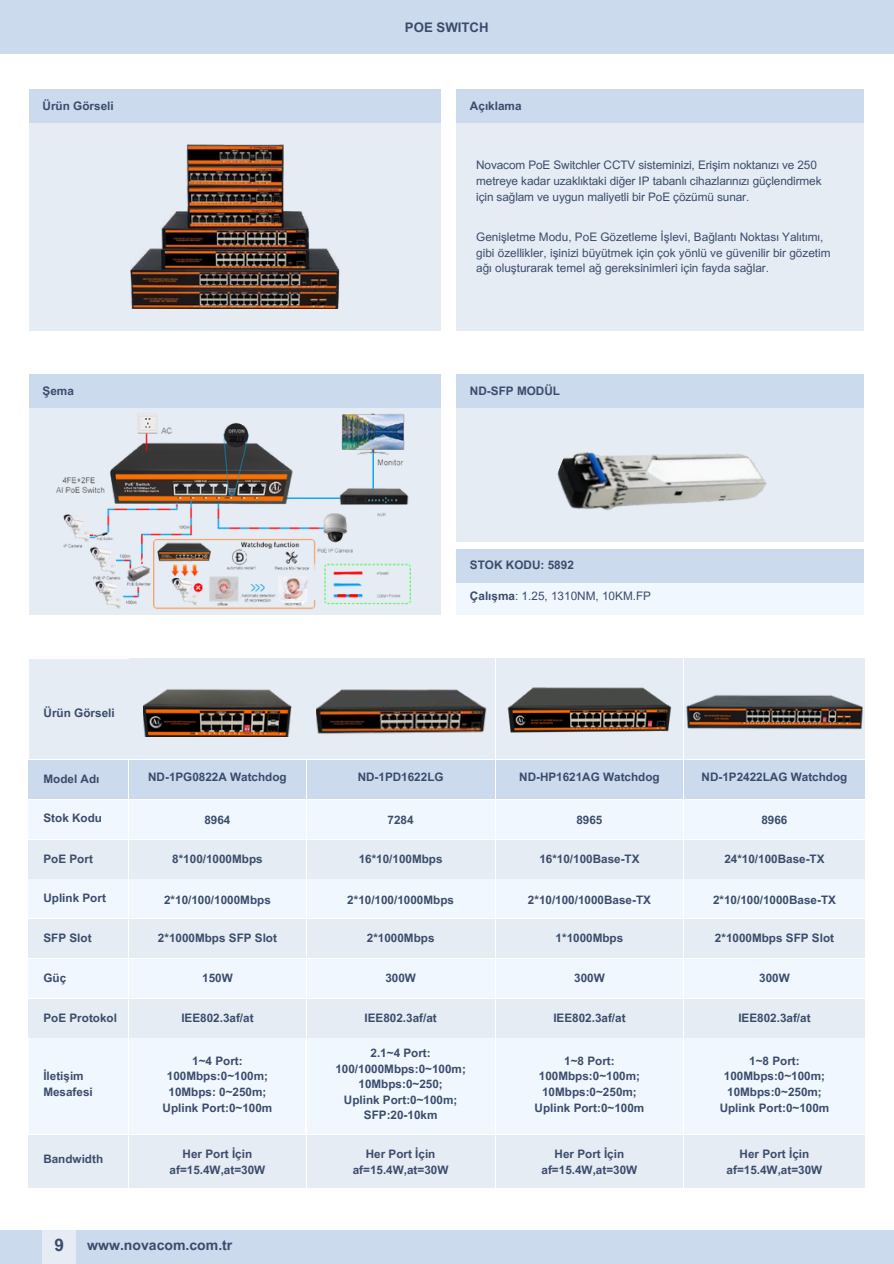
<style>
.page{position:relative;width:894px;height:1264px;background:#fff}
.page>*{position:absolute;margin:0;border:0;box-sizing:border-box;transform-origin:0 0}
.t1{font:700 17.25px "Arial MT Pro";color:#3b4c6b}
.t2{font:700 14.1px "Arial MT Pro";color:#3b4c6b}
.t3{font:700 13.2px "Arial MT Pro";color:#3b4c6b}
.t4{font:700 11.7px/15.6px "Arial MT Pro";color:#3b4c6b;text-align:center}
.t5{font:11.7px/15.8px "Arial MT Pro";color:#3b4c6b}
.s1{font-weight:700}
</style>
<div class="page">
<div style="left:0;top:0;width:893px;height:53px;background:#cbdaed"></div>
<div style="left:29px;top:123px;width:411px;height:207px;background:#e6ecf4"></div>
<div style="left:29px;top:89px;width:411px;height:34px;background:#cbdaed"></div>
<div style="left:456px;top:123px;width:407px;height:207px;background:#e6ecf4"></div>
<div style="left:456px;top:89px;width:407px;height:34px;background:#cbdaed"></div>
<img style="left:130px;top:144px;width:210px;height:164px">
<div style="left:29px;top:408px;width:411px;height:207px;background:#e6ecf4"></div>
<div style="left:29px;top:658px;width:99px;height:100px;background:#e6ecf4"></div>
<div style="left:29px;top:760px;width:99px;height:38px;background:#cbdaed"></div>
<div style="left:29px;top:799px;width:99px;height:39px;background:#f0f7ff"></div>
<div style="left:129px;top:658px;width:176px;height:100px;background:#e6ecf4"></div>
<div style="left:129px;top:760px;width:176px;height:38px;background:#cbdaed"></div>
<div style="left:129px;top:799px;width:176px;height:39px;background:#f0f7ff"></div>
<div style="left:306px;top:658px;width:188px;height:100px;background:#e6ecf4"></div>
<div style="left:306px;top:760px;width:188px;height:38px;background:#cbdaed"></div>
<div style="left:306px;top:799px;width:188px;height:39px;background:#f0f7ff"></div>
<div style="left:496px;top:658px;width:186px;height:100px;background:#e6ecf4"></div>
<div style="left:496px;top:760px;width:186px;height:38px;background:#cbdaed"></div>
<div style="left:496px;top:799px;width:186px;height:39px;background:#f0f7ff"></div>
<div style="left:684px;top:658px;width:180px;height:100px;background:#e6ecf4"></div>
<div style="left:684px;top:760px;width:180px;height:38px;background:#cbdaed"></div>
<div style="left:684px;top:799px;width:180px;height:39px;background:#f0f7ff"></div>
<div style="left:29px;top:374px;width:411px;height:34px;background:#cbdaed"></div>
<img style="left:56px;top:413px;width:355px;height:196px">
<div style="left:456px;top:389px;width:407px;height:152px;background:#e6ecf4"></div>
<div style="left:456px;top:374px;width:407px;height:34px;background:#cbdaed"></div>
<div style="left:456px;top:581px;width:407px;height:34px;background:#f0f7ff"></div>
<div style="left:456px;top:548px;width:407px;height:34px;background:#cbdaed"></div>
<img style="left:546px;top:452px;width:229px;height:97px">
<img style="left:316px;top:689px;width:170px;height:45px">
<img style="left:143px;top:689px;width:149px;height:48px">
<img style="left:507px;top:687px;width:165px;height:46px">
<img style="left:686px;top:695px;width:175px;height:34px">
<div style="left:29px;top:959px;width:99px;height:38px;background:#f0f7ff"></div>
<div style="left:29px;top:998px;width:99px;height:39px;background:#e6ecf4"></div>
<div style="left:29px;top:1038px;width:99px;height:95px;background:#f0f7ff"></div>
<div style="left:29px;top:1135px;width:99px;height:52px;background:#e6ecf4"></div>
<div style="left:129px;top:959px;width:176px;height:38px;background:#f0f7ff"></div>
<div style="left:129px;top:998px;width:176px;height:39px;background:#e6ecf4"></div>
<div style="left:129px;top:1038px;width:176px;height:95px;background:#f0f7ff"></div>
<div style="left:129px;top:1135px;width:176px;height:52px;background:#e6ecf4"></div>
<div style="left:306px;top:959px;width:188px;height:38px;background:#f0f7ff"></div>
<div style="left:306px;top:998px;width:188px;height:39px;background:#e6ecf4"></div>
<div style="left:306px;top:1038px;width:188px;height:95px;background:#f0f7ff"></div>
<div style="left:306px;top:1135px;width:188px;height:52px;background:#e6ecf4"></div>
<div style="left:496px;top:959px;width:186px;height:38px;background:#f0f7ff"></div>
<div style="left:496px;top:998px;width:186px;height:39px;background:#e6ecf4"></div>
<div style="left:496px;top:1038px;width:186px;height:95px;background:#f0f7ff"></div>
<div style="left:496px;top:1135px;width:186px;height:52px;background:#e6ecf4"></div>
<div style="left:684px;top:959px;width:180px;height:38px;background:#f0f7ff"></div>
<div style="left:684px;top:998px;width:180px;height:39px;background:#e6ecf4"></div>
<div style="left:684px;top:1038px;width:180px;height:95px;background:#f0f7ff"></div>
<div style="left:684px;top:1135px;width:180px;height:52px;background:#e6ecf4"></div>
<div style="left:29px;top:879px;width:99px;height:39px;background:#f0f7ff"></div>
<div style="left:129px;top:879px;width:176px;height:39px;background:#f0f7ff"></div>
<div style="left:306px;top:879px;width:188px;height:39px;background:#f0f7ff"></div>
<div style="left:496px;top:879px;width:186px;height:39px;background:#f0f7ff"></div>
<div style="left:684px;top:879px;width:180px;height:39px;background:#f0f7ff"></div>
<div style="left:29px;top:919px;width:99px;height:38px;background:#e6ecf4"></div>
<div style="left:129px;top:919px;width:176px;height:38px;background:#e6ecf4"></div>
<div style="left:306px;top:919px;width:188px;height:38px;background:#e6ecf4"></div>
<div style="left:496px;top:919px;width:186px;height:38px;background:#e6ecf4"></div>
<div style="left:684px;top:919px;width:180px;height:38px;background:#e6ecf4"></div>
<div style="left:29px;top:839px;width:99px;height:39px;background:#e6ecf4"></div>
<div style="left:129px;top:839px;width:176px;height:39px;background:#e6ecf4"></div>
<div style="left:306px;top:839px;width:188px;height:39px;background:#e6ecf4"></div>
<div style="left:496px;top:839px;width:186px;height:39px;background:#e6ecf4"></div>
<div style="left:684px;top:839px;width:180px;height:39px;background:#e6ecf4"></div>
<div style="left:0;top:1230px;width:893px;height:33px;background:#cbdaed"></div>
<div style="left:42px;top:1230px;width:34px;height:33px;background:#e6ecf4"></div>
<h1 class="t3" style="left:405px;top:23px;width:85px">POE SWITCH</h1>
<p class="t4" style="left:43px;top:99px;width:71px">Ürün Görseli</p>
<h4 class="t4" style="left:470px;top:99px;width:53px">Açıklama</h4>
<h4 class="t4" style="left:43px;top:384px;width:33px">Şema</h4>
<p class="t5" style="left:476px;top:159px;width:347px">Novacom PoE Switchler CCTV sisteminizi, Erişim noktanızı ve 250 metreye kadar uzaklıktaki diğer IP tabanlı cihazlarınızı güçlendirmek</p>
<h3 class="t5" style="left:476px;top:190px;width:274px">için sağlam ve uygun maliyetli bir PoE çözümü sunar.</h3>
<p class="t5" style="left:476px;top:230px;width:356px">Genişletme Modu, PoE Gözetleme İşlevi, Bağlantı Noktası Yalıtımı, gibi özellikler, işinizi büyütmek için çok yönlü ve güvenilir bir gözetim ağı oluşturarak temel ağ gereksinimleri için fayda sağlar.</p>
<h4 class="t4" style="left:470px;top:384px;width:92px">ND-SFP MODÜL</h4>
<p class="t4" style="left:470px;top:559px;width:105px">STOK KODU: 5892</p>
<p class="t5" style="left:470px;top:589px;width:183px"><span class="s1">Çalışma</span>: 1.25, 1310NM, 10KM.FP</p>
<h3 class="t4" style="left:44px;top:707px;width:71px">Ürün Görseli</h3>
<p class="t4" style="left:43px;top:772px;width:57px">Model Adı</p>
<h4 class="t4" style="left:43px;top:812px;width:60px">Stok Kodu</h4>
<h4 class="t4" style="left:148px;top:770px;width:140px">ND-1PG0822A Watchdog</h4>
<h4 class="t4" style="left:204px;top:813px;width:28px">8964</h4>
<h4 class="t4" style="left:387px;top:813px;width:28px">7284</h4>
<h4 class="t4" style="left:576px;top:813px;width:28px">8965</h4>
<h4 class="t4" style="left:761px;top:813px;width:28px">8966</h4>
<h4 class="t4" style="left:357px;top:770px;width:87px">ND-1PD1622LG</h4>
<h4 class="t4" style="left:519px;top:770px;width:142px">ND-HP1621AG Watchdog</h4>
<h4 class="t4" style="left:701px;top:770px;width:147px">ND-1P2422LAG Watchdog</h4>
<h4 class="t4" style="left:43px;top:852px;width:51px">PoE Port</h4>
<h3 class="t4" style="left:172px;top:852px;width:92px">8*100/1000Mbps</h3>
<h4 class="t4" style="left:358px;top:852px;width:85px">16*10/100Mbps</h4>
<h4 class="t4" style="left:539px;top:852px;width:102px">16*10/100Base-TX</h4>
<h4 class="t4" style="left:724px;top:852px;width:102px">24*10/100Base-TX</h4>
<h4 class="t4" style="left:43px;top:891px;width:64px">Uplink Port</h4>
<h3 class="t4" style="left:164px;top:893px;width:108px">2*10/100/1000Mbps</h3>
<h4 class="t4" style="left:347px;top:893px;width:108px">2*10/100/1000Mbps</h4>
<h4 class="t4" style="left:528px;top:893px;width:124px">2*10/100/1000Base-TX</h4>
<h4 class="t4" style="left:712px;top:893px;width:124px">2*10/100/1000Base-TX</h4>
<p class="t4" style="left:43px;top:932px;width:50px">SFP Slot</p>
<h4 class="t4" style="left:158px;top:932px;width:120px">2*1000Mbps SFP Slot</h4>
<h4 class="t4" style="left:367px;top:932px;width:69px">2*1000Mbps</h4>
<h4 class="t4" style="left:555px;top:932px;width:69px">1*1000Mbps</h4>
<h4 class="t4" style="left:714px;top:932px;width:120px">2*1000Mbps SFP Slot</h4>
<h4 class="t4" style="left:43px;top:971px;width:24px">Güç</h4>
<h3 class="t4" style="left:43px;top:1011px;width:75px">PoE Protokol</h3>
<h4 class="t4" style="left:43px;top:1069px;width:49px;text-align:left">İletişim<br>Mesafesi</h4>
<h4 class="t4" style="left:43px;top:1152px;width:61px">Bandwidth</h4>
<h4 class="t4" style="left:202px;top:971px;width:32px">150W</h4>
<p class="t4" style="left:181px;top:1011px;width:74px">IEE802.3af/at</p>
<h3 class="t4" style="left:163px;top:1054px;width:111px">1~4 Port:<br>100Mbps:0~100m;<br>10Mbps: 0~250m;<br>Uplink Port:0~100m</h3>
<h4 class="t4" style="left:169px;top:1147px;width:97px">Her Port İçin af=15.4W,at=30W</h4>
<h2 class="t1" style="left:55px;top:1238px;width:11px">9</h2>
<p class="t2" style="left:87px;top:1240px;width:147px">www.novacom.com.tr</p>
<h4 class="t4" style="left:385px;top:971px;width:32px">300W</h4>
<h4 class="t4" style="left:364px;top:1011px;width:74px">IEE802.3af/at</h4>
<h4 class="t4" style="left:335px;top:1046px;width:132px">2.1~4 Port:<br>100/1000Mbps:0~100m;<br>10Mbps:0~250;<br>Uplink Port:0~100m;<br>SFP:20-10km</h4>
<h3 class="t4" style="left:352px;top:1147px;width:97px">Her Port İçin af=15.4W,at=30W</h3>
<h4 class="t4" style="left:574px;top:971px;width:32px">300W</h4>
<h4 class="t4" style="left:553px;top:1011px;width:74px">IEE802.3af/at</h4>
<h4 class="t4" style="left:534px;top:1054px;width:111px">1~8 Port:<br>100Mbps:0~100m;<br>10Mbps:0~250m;<br>Uplink Port:0~100m</h4>
<p class="t4" style="left:541px;top:1147px;width:97px">Her Port İçin af=15.4W,at=30W</p>
<h4 class="t4" style="left:759px;top:971px;width:32px">300W</h4>
<h4 class="t4" style="left:738px;top:1011px;width:74px">IEE802.3af/at</h4>
<h4 class="t4" style="left:719px;top:1054px;width:111px">1~8 Port:<br>100Mbps:0~100m;<br>10Mbps:0~250m;<br>Uplink Port:0~100m</h4>
<h4 class="t4" style="left:726px;top:1147px;width:97px">Her Port İçin af=15.4W,at=30W</h4>
</div>
